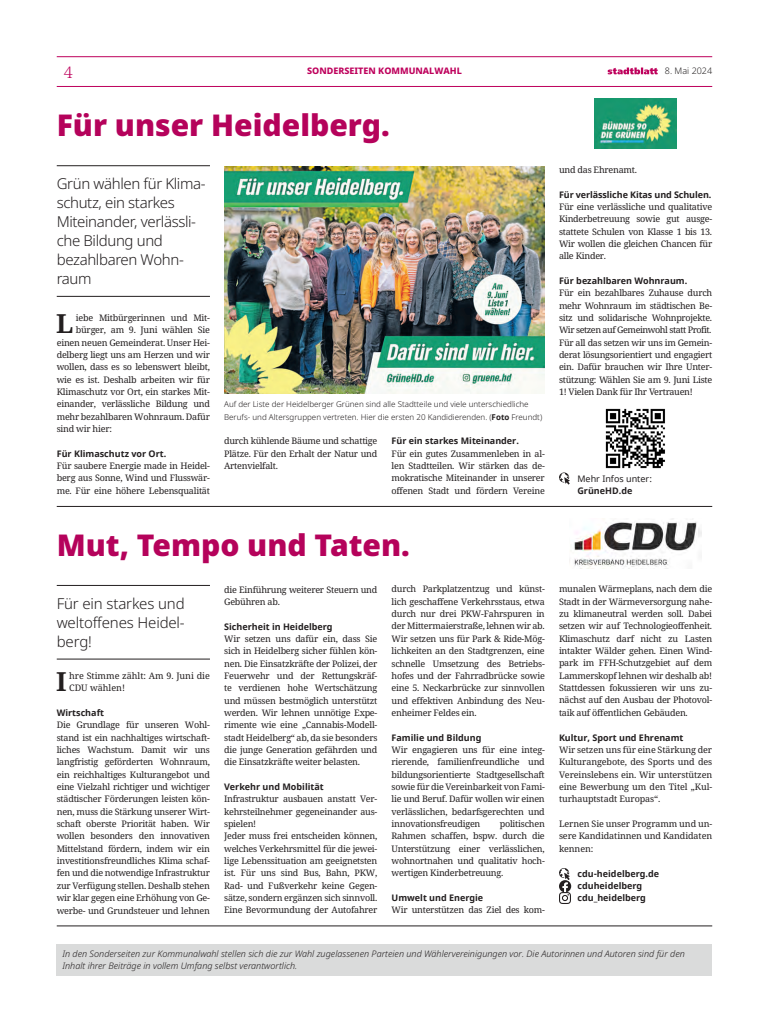
<style>
.page{position:relative;width:769px;height:1032px;background:#fff}
.page>*{position:absolute;margin:0;border:0;box-sizing:border-box;transform-origin:0 0}
.t1{font:900 30px "Noto Sans";color:#b5025b}
.t2{font:700 26.3px "Noto Serif";color:#231f20}
.t3{font:300 16px "Noto Serif";color:#be015c}
.t4{font:300 15px/19px "Noto Sans";letter-spacing:-.025em;color:#231f20;text-align:justify}
.t5{font:9px/12.3px "Noto Serif";letter-spacing:-.025em;color:#231f20;text-align:justify}
.t6{font:700 9px/12.3px "Noto Sans";color:#231f20}
.t7{font:italic 300 9px/12.2px "Noto Sans";color:#231f20}
.t8{font:9px/12.3px "Noto Serif";color:#231f20}
.t9{font:800 9px "Noto Sans";color:#be015c}
.t10{font:9px "Noto Sans";color:#231f20}
.t11{font:300 9px "Noto Sans";color:#231f20}
.t12{font:300 8px/12.3px "Noto Sans";color:#231f20}
.s1{font-weight:700}
</style>
<div class="page">
<hr style="left:57px;top:57px;width:654px;height:1px;background:#be015c">
<hr style="left:57px;top:86px;width:654px;height:1px;background:#be015c">
<svg style="left:607px;top:68px;width:50px;height:6px"></svg>
<div style="left:57px;top:944px;width:654px;height:31px;background:#dadbdb"></div>
<hr style="left:57px;top:506px;width:654px;height:1px;background:#231f20">
<hr style="left:57px;top:925px;width:654px;height:1px;background:#231f20">
<hr style="left:57px;top:585px;width:153px;height:1px;background:#231f20">
<hr style="left:57px;top:659px;width:153px;height:1px;background:#231f20">
<svg style="left:559px;top:868px;width:12px;height:36px"></svg>
<hr style="left:57px;top:165px;width:153px;height:1px;background:#231f20">
<hr style="left:57px;top:296px;width:153px;height:1px;background:#231f20">
<img style="left:224px;top:166px;width:320px;height:227px">
<img style="left:594px;top:99px;width:82px;height:49px">
<img style="left:569px;top:519px;width:132px;height:49px">
<svg style="left:559px;top:472px;width:10px;height:12px"></svg>
<img style="left:605px;top:408px;width:60px;height:61px">
<h3 class="t3" style="left:64px;top:61px;width:10px">4</h3>
<p class="t9" style="left:307px;top:64px;width:156px">SONDERSEITEN KOMMUNALWAHL</p>
<p class="t11" style="left:664px;top:65px;width:49px">8. Mai 2024</p>
<h1 class="t1" style="left:57px;top:102px;width:334px">Für unser Heidelberg.</h1>
<h3 class="t4" style="left:57px;top:175px;width:150px;text-align:left">Grün wählen für Klima&shy;schutz, ein starkes<br>Miteinander, verlässli&shy;che Bildung und bezahlbaren Wohn&shy;raum</h3>
<h2 class="t2" style="left:56px;top:305px;width:19px">L</h2>
<p class="t5" style="left:76px;top:312px;width:135px">iebe Mitbürgerinnen und Mit-</p>
<p class="t5" style="left:76px;top:324px;width:135px">bürger, am 9. Juni wählen Sie</p>
<p class="t5" style="left:57px;top:337px;width:155px">einen neuen Gemeinderat. Unser Hei-</p>
<p class="t5" style="left:57px;top:349px;width:155px">delberg liegt uns am Herzen und wir</p>
<p class="t5" style="left:57px;top:361px;width:155px">wollen, dass es so lebenswert bleibt,</p>
<p class="t5" style="left:57px;top:374px;width:155px">wie es ist. Deshalb arbeiten wir für</p>
<p class="t5" style="left:57px;top:386px;width:155px">Klimaschutz vor Ort, ein starkes Mit-</p>
<p class="t5" style="left:57px;top:398px;width:155px">einander, verlässliche Bildung und</p>
<p class="t5" style="left:57px;top:411px;width:155px">mehr bezahlbaren Wohnraum. Dafür</p>
<p class="t5" style="left:57px;top:423px;width:57px">sind wir hier:</p>
<p class="t6" style="left:57px;top:448px;width:111px">Für Klimaschutz vor Ort.</p>
<p class="t5" style="left:57px;top:460px;width:155px">Für saubere Energie made in Heidel&shy;berg aus Sonne, Wind und Flusswär&shy;me. Für eine höhere Lebensqualität</p>
<p class="t12" style="left:224px;top:399px;width:319px">Auf der Liste der Heidelberger Grünen sind alle Stadtteile und viele unterschiedliche<br>Berufs- und Altersgruppen vertreten. Hier die ersten 20 Kandidierenden. (<span class="s1">Foto</span> Freundt)</p>
<p class="t5" style="left:224px;top:435px;width:155px">durch kühlende Bäume und schattige Plätze. Für den Erhalt der Natur und Artenvielfalt.</p>
<p class="t6" style="left:391px;top:435px;width:129px">Für ein starkes Miteinander.</p>
<p class="t5" style="left:391px;top:448px;width:155px">Für ein gutes Zusammenleben in al&shy;len Stadtteilen. Wir stärken das de&shy;mokratische Miteinander in unserer offenen Stadt und fördern Vereine</p>
<p class="t5" style="left:558px;top:164px;width:79px">und das Ehrenamt.</p>
<p class="t6" style="left:558px;top:188px;width:154px">Für verlässliche Kitas und Schulen.</p>
<p class="t5" style="left:558px;top:201px;width:155px">Für eine verlässliche und qualitative Kinderbetreuung sowie gut ausge&shy;stattete Schulen von Klasse 1 bis 13.<br>Wir wollen die gleichen Chancen für alle Kinder.</p>
<p class="t6" style="left:558px;top:275px;width:130px">Für bezahlbaren Wohnraum.</p>
<p class="t5" style="left:558px;top:287px;width:155px">Für ein bezahlbares Zuhause durch mehr Wohnraum im städtischen Be&shy;sitz und solidarische Wohnprojekte.<br>Wir setzen auf Gemeinwohl statt Profit.<br>Für all das setzen wir uns im Gemein&shy;derat lösungsorientiert und engagiert ein. Dafür brauchen wir Ihre Unter&shy;stützung: Wählen Sie am 9. Juni Liste 1! Vielen Dank für Ihr Vertrauen!</p>
<p class="t10" style="left:577px;top:472px;width:76px">Mehr Infos unter:</p>
<p class="t6" style="left:577px;top:485px;width:56px">GrüneHD.de</p>
<h1 class="t1" style="left:57px;top:522px;width:354px">Mut, Tempo und Taten.</h1>
<h3 class="t4" style="left:57px;top:594px;width:129px">Für ein starkes und weltoffenes Heidel&shy;berg!</h3>
<h2 class="t2" style="left:56px;top:663px;width:12px">I</h2>
<p class="t8" style="left:69px;top:670px;width:142px">hre Stimme zählt: Am 9. Juni die<br>CDU wählen!</p>
<p class="t6" style="left:57px;top:707px;width:49px">Wirtschaft</p>
<p class="t5" style="left:57px;top:719px;width:155px">Die Grundlage für unseren Wohl&shy;stand ist ein nachhaltiges wirtschaft&shy;liches Wachstum. Damit wir uns langfristig geförderten Wohnraum, ein reichhaltiges Kulturangebot und eine Vielzahl richtiger und wichtiger städtischer Förderungen leisten kön&shy;nen, muss die Stärkung unserer Wirt&shy;schaft oberste Priorität haben. Wir wollen besonders den innovativen Mittelstand fördern, indem wir ein investitionsfreundliches Klima schaf&shy;fen und die notwendige Infrastruktur zur Verfügung stellen. Deshalb stehen wir klar gegen eine Erhöhung von Ge&shy;werbe- und Grundsteuer und lehnen</p>
<p class="t5" style="left:224px;top:583px;width:155px">die Einführung weiterer Steuern und<br>Gebühren ab.</p>
<p class="t6" style="left:224px;top:620px;width:110px">Sicherheit in Heidelberg</p>
<p class="t5" style="left:224px;top:633px;width:155px">Wir setzen uns dafür ein, dass Sie sich in Heidelberg sicher fühlen kön&shy;nen. Die Einsatzkräfte der Polizei, der Feuerwehr und der Rettungskräf&shy;te verdienen hohe Wertschätzung und müssen bestmöglich unterstützt werden. Wir lehnen unnötige Expe&shy;rimente wie eine „Cannabis-Modell&shy;stadt Heidelberg“ ab, da sie besonders die junge Generation gefährden und die Einsatzkräfte weiter belasten.</p>
<p class="t6" style="left:224px;top:781px;width:101px">Verkehr und Mobilität</p>
<p class="t5" style="left:224px;top:793px;width:155px;text-align:left">Infrastruktur ausbauen anstatt Ver&shy;kehrsteilnehmer gegeneinander aus&shy;spielen!<br>Jeder muss frei entscheiden können, welches Verkehrsmittel für die jewei&shy;lige Lebenssituation am geeignetsten ist. Für uns sind Bus, Bahn, PKW, Rad- und Fußverkehr keine Gegen&shy;sätze, sondern ergänzen sich sinnvoll.<br>Eine Bevormundung der Autofahrer</p>
<p class="t5" style="left:391px;top:583px;width:155px">durch Parkplatzentzug und künst&shy;lich geschaffene Verkehrsstaus, etwa durch nur drei PKW-Fahrspuren in der Mittermaierstraße, lehnen wir ab.<br>Wir setzen uns für Park &amp; Ride-Mög&shy;lichkeiten an den Stadtgrenzen, eine schnelle Umsetzung des Betriebs&shy;hofes und der Fahrradbrücke sowie eine 5. Neckarbrücke zur sinnvollen und effektiven Anbindung des Neu&shy;enheimer Feldes ein.</p>
<p class="t6" style="left:391px;top:731px;width:91px">Familie und Bildung</p>
<p class="t5" style="left:391px;top:744px;width:155px">Wir engagieren uns für eine integ&shy;rierende, familienfreundliche und bildungsorientierte Stadtgesellschaft sowie für die Vereinbarkeit von Fami&shy;lie und Beruf. Dafür wollen wir einen verlässlichen, bedarfsgerechten und innovationsfreudigen</p>
<p class="t5" style="left:391px;top:818px;width:155px;text-indent:108px">politischen Rahmen schaffen, bspw. durch die Unterstützung einer verlässlichen, wohnortnahen und qualitativ hoch&shy;wertigen Kinderbetreuung.</p>
<p class="t6" style="left:391px;top:892px;width:93px">Umwelt und Energie</p>
<p class="t5" style="left:391px;top:904px;width:155px">Wir unterstützen das Ziel des kom-</p>
<p class="t5" style="left:558px;top:583px;width:155px">munalen Wärmeplans, nach dem die Stadt in der Wärmeversorgung nahe&shy;zu klimaneutral werden soll. Dabei setzen wir auf Technologieoffenheit.<br>Klimaschutz darf nicht zu Lasten intakter Wälder gehen. Einen Wind&shy;park im FFH-Schutzgebiet auf dem Lammerskopf lehnen wir deshalb ab!<br>Stattdessen fokussieren wir uns zu&shy;nächst auf den Ausbau der Photovol&shy;taik auf öffentlichen Gebäuden.</p>
<p class="t6" style="left:558px;top:731px;width:126px">Kultur, Sport und Ehrenamt</p>
<p class="t5" style="left:558px;top:744px;width:155px">Wir setzen uns für eine Stärkung der Kulturangebote, des Sports und des Vereinslebens ein. Wir unterstützen eine Bewerbung um den Titel „Kul&shy;turhauptstadt Europas“.</p>
<p class="t5" style="left:558px;top:818px;width:155px">Lernen Sie unser Programm und un&shy;sere Kandidatinnen und Kandidaten kennen:</p>
<p class="t6" style="left:577px;top:867px;width:83px">cdu-heidelberg.de cduheidelberg cdu_heidelberg</p>
<p class="t7" style="left:62px;top:947px;width:623px">In den Sonderseiten zur Kommunalwahl stellen sich die zur Wahl zugelassenen Parteien und Wählervereinigungen vor. Die Autorinnen und Autoren sind für den<br>Inhalt ihrer Beiträge in vollem Umfang selbst verantwortlich.</p>
</div>
